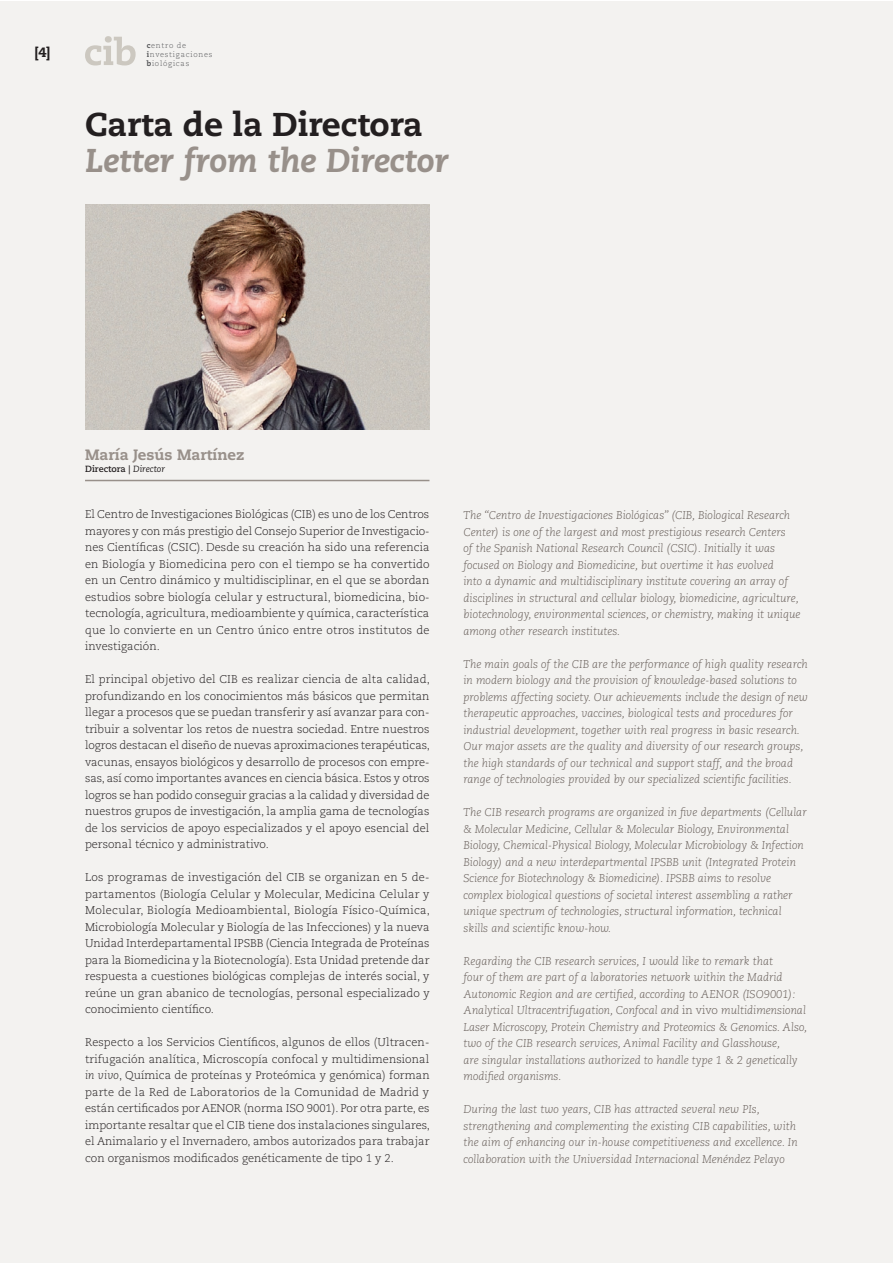
<style>
.page{position:relative;width:893px;height:1263px;background:#fff}
.page>*{position:absolute;margin:0;border:0;box-sizing:border-box;transform-origin:0 0}
.t1{font:italic 800 33px "Caecilia";color:#98908a}
.t2{font:800 33px "Caecilia";color:#231f20}
.t3{font:800 15px "Caecilia";color:#98908a}
.t4{font:800 13.5px "Caecilia";color:#231f20}
.t5{font:italic 300 11.25px/16.5px "Caecilia";color:#655c57}
.t6{font:300 11.25px/16.5px "Caecilia";color:#231f20;text-align:justify}
.t7{font:700 9px "Caecilia";color:#231f20}
.t8{font:300 7.5px/9px "Caecilia";letter-spacing:.1em;color:#57585a}
.s1{font-weight:800}
.s2{font-weight:400;font-style:italic}
.s3{font-style:italic}
.s4{font-style:normal}
</style>
<div class="page">
<div style="left:0;top:1px;width:892px;height:1262px;background:#f3f2f0"></div>
<svg style="left:85px;top:36px;width:51px;height:29px"></svg>
<hr style="left:85px;top:480px;width:344px;height:1px;background:#98908a">
<img style="left:85px;top:205px;width:344px;height:225px">
<p class="t4" style="left:35px;top:44px;width:17px">[4]</p>
<p class="t8" style="left:147px;top:41px;width:67px"><span class="s1">c</span>entro de <span class="s1">i</span>nvestigaciones <span class="s1">b</span>iológicas</p>
<h1 class="t2" style="left:85px;top:104px;width:339px">Carta de la Directora</h1>
<h1 class="t1" style="left:85px;top:141px;width:366px">Letter from the Director</h1>
<h2 class="t3" style="left:85px;top:446px;width:161px">María Jesús Martínez</h2>
<p class="t7" style="left:85px;top:464px;width:81px">Directora | <span class="s2">Director</span></p>
<p class="t6" style="left:85px;top:506px;width:346px">El Centro de Investigaciones Biológicas (CIB) es uno de los Centros mayores y con más prestigio del Consejo Superior de Investigacio&shy;nes Científicas (CSIC). Desde su creación ha sido una referencia en Biología y Biomedicina pero con el tiempo se ha convertido en un Centro dinámico y multidisciplinar, en el que se abordan estudios sobre biología celular y estructural, biomedicina, bio&shy;tecnología, agricultura, medioambiente y química, característica que lo convierte en un Centro único entre otros institutos de investigación.</p>
<p class="t6" style="left:85px;top:671px;width:346px">El principal objetivo del CIB es realizar ciencia de alta calidad, profundizando en los conocimientos más básicos que permitan llegar a procesos que se puedan transferir y así avanzar para con&shy;tribuir a solventar los retos de nuestra sociedad. Entre nuestros logros destacan el diseño de nuevas aproximaciones terapéuticas, vacunas, ensayos biológicos y desarrollo de procesos con empre&shy;sas, así como importantes avances en ciencia básica. Estos y otros logros se han podido conseguir gracias a la calidad y diversidad de nuestros grupos de investigación, la amplia gama de tecnologías de los servicios de apoyo especializados y el apoyo esencial del personal técnico y administrativo.</p>
<p class="t6" style="left:85px;top:869px;width:346px">Los programas de investigación del CIB se organizan en 5 de&shy;partamentos (Biología Celular y Molecular, Medicina Celular y Molecular, Biología Medioambiental, Biología Físico-Química, Microbiología Molecular y Biología de las Infecciones) y la nueva Unidad Interdepartamental IPSBB (Ciencia Integrada de Proteínas para la Biomedicina y la Biotecnología). Esta Unidad pretende dar respuesta a cuestiones biológicas complejas de interés social, y reúne un gran abanico de tecnologías, personal especializado y conocimiento científico.</p>
<p class="t6" style="left:85px;top:1034px;width:347px">Respecto a los Servicios Científicos, algunos de ellos (Ultracen&shy;trifugación analítica, Microscopía confocal y multidimensional <span class="s3">in vivo</span>, Química de proteínas y Proteómica y genómica) forman parte de la Red de Laboratorios de la Comunidad de Madrid y están certificados por AENOR (norma ISO 9001). Por otra parte, es importante resaltar que el CIB tiene dos instalaciones singulares, el Animalario y el Invernadero, ambos autorizados para trabajar con organismos modificados genéticamente de tipo 1 y 2.</p>
<p class="t5" style="left:463px;top:507px;width:339px">The “Centro de Investigaciones Biológicas” (CIB, Biological Research Center) is one of the largest and most prestigious research Centers<br>of the Spanish National Research Council (CSIC). Initially it was focused on Biology and Biomedicine, but overtime it has evolved<br>into a dynamic and multidisciplinary institute covering an array of disciplines in structural and cellular biology, biomedicine, agriculture, biotechnology, environmental sciences, or chemistry, making it unique among other research institutes.</p>
<p class="t5" style="left:463px;top:656px;width:346px">The main goals of the CIB are the performance of high quality research in modern biology and the provision of knowledge-based solutions to problems affecting society. Our achievements include the design of new therapeutic approaches, vaccines, biological tests and procedures for industrial development, together with real progress in basic research.<br>Our major assets are the quality and diversity of our research groups, the high standards of our technical and support staff, and the broad range of technologies provided by our specialized scientific facilities.</p>
<p class="t5" style="left:463px;top:804px;width:345px">The CIB research programs are organized in five departments (Cellular &amp; Molecular Medicine, Cellular &amp; Molecular Biology, Environmental Biology, Chemical-Physical Biology, Molecular Microbiology &amp; Infection Biology) and a new interdepartmental IPSBB unit (Integrated Protein Science for Biotechnology &amp; Biomedicine). IPSBB aims to resolve complex biological questions of societal interest assembling a rather unique spectrum of technologies, structural information, technical skills and scientific know-how.</p>
<p class="t5" style="left:463px;top:953px;width:345px">Regarding the CIB research services, I would like to remark that<br>four of them are part of a laboratories network within the Madrid Autonomic Region and are certified, according to AENOR (ISO9001):<br>Analytical Ultracentrifugation, Confocal and <span class="s4">in vivo</span> multidimensional Laser Microscopy, Protein Chemistry and Proteomics &amp; Genomics. Also, two of the CIB research services, Animal Facility and Glasshouse,<br>are singular installations authorized to handle type 1 &amp; 2 genetically modified organisms.</p>
<p class="t5" style="left:463px;top:1101px;width:336px">During the last two years, CIB has attracted several new PIs, strengthening and complementing the existing CIB capabilities, with the aim of enhancing our in-house competitiveness and excellence. In collaboration with the Universidad Internacional Menéndez Pelayo</p>
</div>
